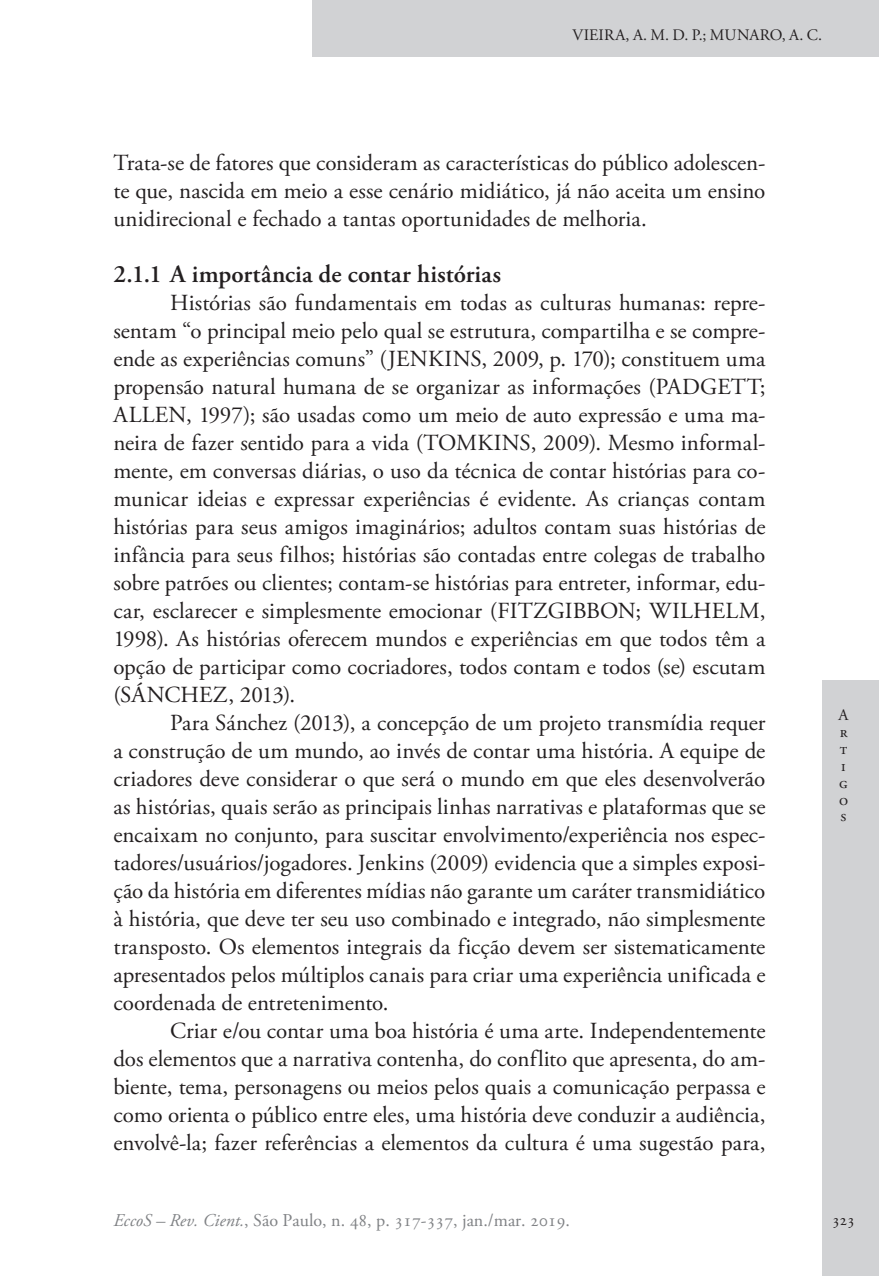
<style>
.page{position:relative;width:879px;height:1276px;background:#fff}
.page>*{position:absolute;margin:0;border:0;box-sizing:border-box;transform-origin:0 0}
.Ec_SubTitulo_-_3{font:600 25px "Adobe Garamond Pro";color:#231f20}
.Ec_Normal{font:23px/28px "Adobe Garamond Pro";letter-spacing:-.005em;color:#231f20;text-align:justify}
.t1{font:18px "Adobe Garamond Pro";color:#808285}
.t2{font:16px/16.8px "Adobe Garamond Pro";letter-spacing:.005em;color:#231f20}
.s1{font-style:italic}
</style>
<div class="page">
<div style="left:312px;top:0;width:567px;height:57px;background:#d1d2d4"></div>
<div style="left:822px;top:680px;width:57px;height:596px;background:#d1d2d4"></div>
<p class="t2" style="left:572px;top:27px;width:251px">VIEIRA, A. M. D. P.; MUNARO, A. C.</p>
<p class="Ec_Normal" style="left:113px;top:150px;width:653px">Trata-se de fatores que consideram as características do público adolescen&shy;te que, nascida em meio a esse cenário midiático, já não aceita um ensino unidirecional e fechado a tantas oportunidades de melhoria.</p>
<p class="Ec_SubTitulo_-_3" style="left:113px;top:260px;width:389px">2.1.1 A importância de contar histórias</p>
<p class="Ec_Normal" style="left:113px;top:290px;width:654px;text-indent:57px">Histórias são fundamentais em todas as culturas humanas: repre&shy;sentam “o principal meio pelo qual se estrutura, compartilha e se compre&shy;ende as experiências comuns” (JENKINS, 2009, p. 170); constituem uma propensão natural humana de se organizar as informações (PADGETT; ALLEN, 1997); são usadas como um meio de auto expressão e uma ma&shy;neira de fazer sentido para a vida (TOMKINS, 2009). Mesmo informal&shy;mente, em conversas diárias, o uso da técnica de contar histórias para co&shy;municar ideias e expressar experiências é evidente. As crianças contam histórias para seus amigos imaginários; adultos contam suas histórias de infância para seus filhos; histórias são contadas entre colegas de trabalho sobre patrões ou clientes; contam-se histórias para entreter, informar, edu&shy;car, esclarecer e simplesmente emocionar (FITZGIBBON; WILHELM, 1998). As histórias oferecem mundos e experiências em que todos têm a opção de participar como cocriadores, todos contam e todos (se) escutam (SÁNCHEZ, 2013).</p>
<p class="Ec_Normal" style="left:113px;top:710px;width:653px;text-indent:57px">Para Sánchez (2013), a concepção de um projeto transmídia requer a construção de um mundo, ao invés de contar uma história. A equipe de criadores deve considerar o que será o mundo em que eles desenvolverão as histórias, quais serão as principais linhas narrativas e plataformas que se encaixam no conjunto, para suscitar envolvimento/experiência nos espec&shy;tadores/usuários/jogadores. Jenkins (2009) evidencia que a simples exposi&shy;ção da história em diferentes mídias não garante um caráter transmidiático à história, que deve ter seu uso combinado e integrado, não simplesmente transposto. Os elementos integrais da ficção devem ser sistematicamente apresentados pelos múltiplos canais para criar uma experiência unificada e coordenada de entretenimento.</p>
<p class="Ec_Normal" style="left:113px;top:1018px;width:653px;text-indent:57px">Criar e/ou contar uma boa história é uma arte. Independentemente dos elementos que a narrativa contenha, do conflito que apresenta, do am&shy;biente, tema, personagens ou meios pelos quais a comunicação perpassa e como orienta o público entre eles, uma história deve conduzir a audiência, envolvê-la; fazer referências a elementos da cultura é uma sugestão para,</p>
<p class="t2" style="left:838px;top:707px;width:11px">A r t i g o s</p>
<p class="t1" style="left:113px;top:1209px;width:458px"><span class="s1">EccoS – Rev. Cient.</span>, São Paulo, n. 48, p. 317-337, jan./mar. 2019.</p>
<p class="t2" style="left:832px;top:1212px;width:24px">323</p>
</div>
